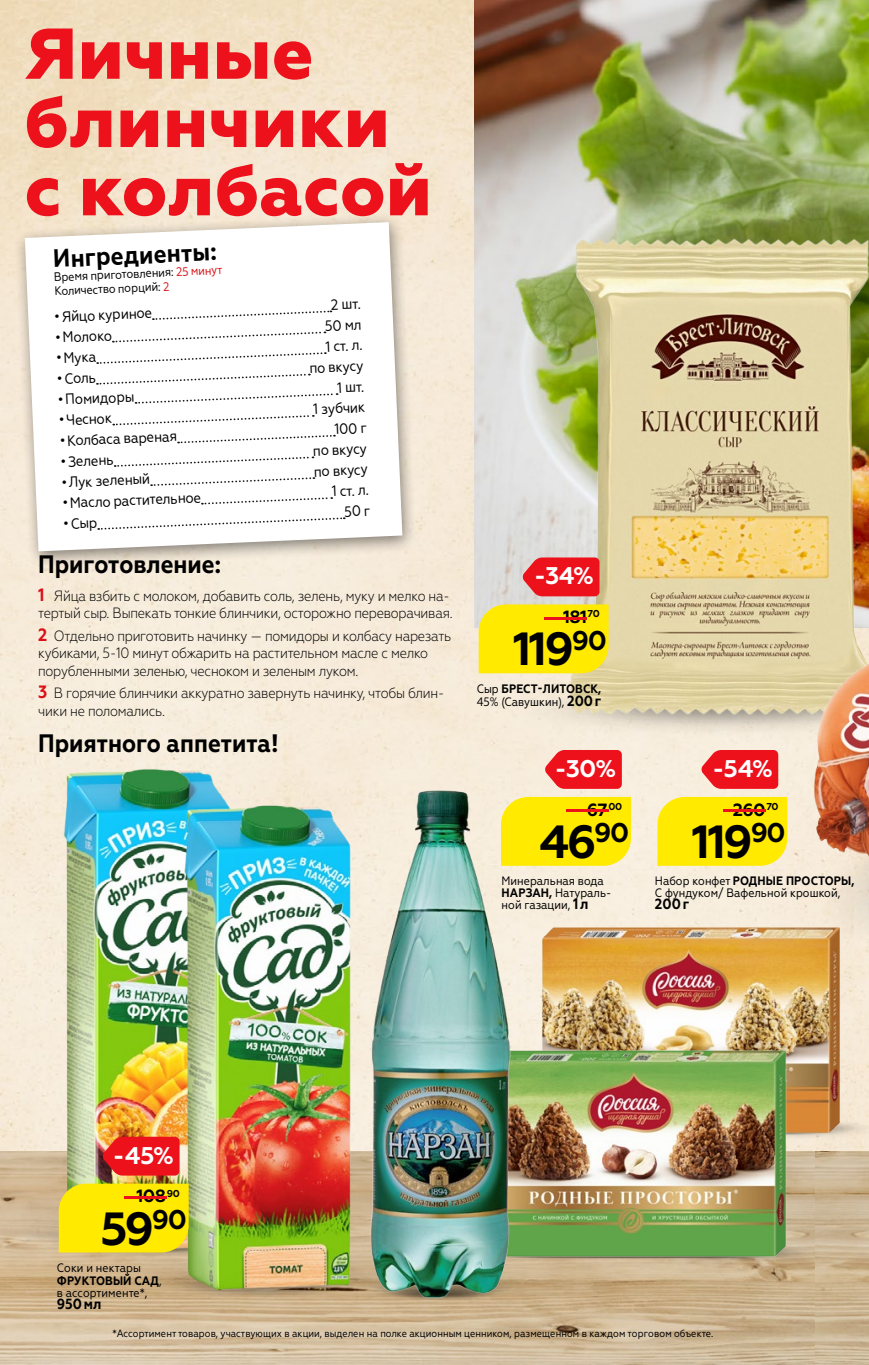
<style>
.page{position:relative;width:869px;height:1365px;background:#fff}
.page>*{position:absolute;margin:0;border:0;box-sizing:border-box;transform-origin:0 0}
.t1{font:800 71.75px/68.2px "Geometria";letter-spacing:.005em;color:#ed111c}
.t2{font:700 46.38px "Geometria";letter-spacing:-.055em;color:#000}
.t3{font:700 25.2px "Geometria Narrow";color:#000}
.t4{font:700 24.15px "Geometria";color:#fff}
.t5{font:700 17.68px "Geometria";letter-spacing:-.03em;color:#000002}
.t6{font:300 14.88px/17.5px "Geometria Narrow";letter-spacing:-.015em;color:#000}
.t7{font:14.88px "Geometria Narrow";color:#000}
.t8{font:700 14.7px "Geometria Narrow";color:#000}
.t9{font:12.25px/12.2px "Geometria Narrow";color:#000}
.t10{font:10.5px "Geometria Narrow";color:#000}
.t11{font:700 9.97px "Geometria";color:#000002}
.s1{color:#db1117}
.s2{font-weight:700;font-size:17.85px;color:#db1117}
.s3{font-size:17.68px;color:#ed111c}
.s4{font-weight:700}
.s5{font-weight:700;font-size:14.7px}
.s6{color:#ed111c}
</style>
<div class="page">
<img style="left:0;top:0;width:868px;height:1151px">
<img style="left:0;top:1151px;width:868px;height:213px">
<hr style="left:868px;top:1226px;width:1px;height:138px;background:#d7d7d7">
<img style="left:474px;top:0;width:394px;height:628px">
<img style="left:0;top:1178px;width:59px;height:79px">
<img style="left:59px;top:762px;width:202px;height:496px">
<img style="left:843px;top:1118px;width:25px;height:22px">
<img style="left:788px;top:1142px;width:52px;height:7px">
<img style="left:558px;top:922px;width:285px;height:220px">
<img style="left:788px;top:1242px;width:32px;height:21px">
<img style="left:563px;top:1264px;width:220px;height:8px">
<img style="left:558px;top:1041px;width:230px;height:223px">
<img style="left:318px;top:1249px;width:245px;height:52px">
<img style="left:331px;top:787px;width:227px;height:512px">
<img style="left:70px;top:1217px;width:386px;height:81px">
<img style="left:156px;top:802px;width:210px;height:494px">
<div style="left:14px;top:213px;width:403px;height:355px;background:#000;opacity:.47"></div>
<svg style="left:25px;top:222px;width:377px;height:329px"></svg>
<svg style="left:153px;top:309px;width:178px;height:12px"></svg>
<svg style="left:113px;top:330px;width:212px;height:13px"></svg>
<svg style="left:97px;top:351px;width:229px;height:14px"></svg>
<svg style="left:97px;top:373px;width:213px;height:12px"></svg>
<svg style="left:135px;top:392px;width:202px;height:12px"></svg>
<svg style="left:113px;top:414px;width:201px;height:12px"></svg>
<svg style="left:178px;top:434px;width:157px;height:10px"></svg>
<svg style="left:115px;top:455px;width:198px;height:12px"></svg>
<svg style="left:151px;top:476px;width:163px;height:11px"></svg>
<div style="left:444px;top:663px;width:285px;height:98px;background:#f6ecdb"></div>
<img style="left:548px;top:226px;width:320px;height:499px">
<img style="left:729px;top:640px;width:139px;height:393px">
<img style="left:813px;top:474px;width:55px;height:468px">
<div style="left:657px;top:796px;width:130px;height:69px;background:#ffea00"></div>
<svg style="left:700px;top:750px;width:77px;height:38px;background:#ed2830"></svg>
<div style="left:478px;top:604px;width:130px;height:69px;background:#ffea00"></div>
<svg style="left:522px;top:557px;width:77px;height:39px;background:#ea2630"></svg>
<div style="left:501px;top:796px;width:129px;height:69px;background:#ffea00"></div>
<svg style="left:544px;top:750px;width:77px;height:38px;background:#ed262f"></svg>
<div style="left:59px;top:1183px;width:130px;height:69px;background:#ffea00"></div>
<svg style="left:102px;top:1136px;width:77px;height:39px;background:#e61d20"></svg>
<svg style="left:98px;top:496px;width:272px;height:34px"></svg>
<p class="t1" style="left:25px;top:21px;width:408px">Яичные блинчики с колбасой</p>
<p class="t3" style="left:53px;top:243px;width:165px;rotate:-2deg">Ингредиенты:</p>
<p class="t9" style="left:54px;top:269px;width:170px;line-height:14.2px;rotate:-2deg">Время приготовления: <span class="s1">25 минут<br></span>Количество порций: <span class="s1">2</span></p>
<p class="t7" style="left:54px;top:308px;width:99px;rotate:-3deg">•Яйцо куриное</p>
<p class="t7" style="left:55px;top:329px;width:58px;rotate:-3deg">•Молоко</p>
<p class="t7" style="left:56px;top:350px;width:41px;rotate:-3deg">•Мука</p>
<p class="t7" style="left:57px;top:370px;width:40px;rotate:-3deg">•Соль</p>
<p class="t7" style="left:57px;top:391px;width:78px;rotate:-3deg">•Помидоры</p>
<p class="t7" style="left:58px;top:412px;width:55px;rotate:-3deg">•Чеснок</p>
<p class="t7" style="left:59px;top:433px;width:119px;rotate:-3deg">•Колбаса вареная</p>
<p class="t7" style="left:60px;top:453px;width:54px;rotate:-3deg">•Зелень</p>
<p class="t7" style="left:61px;top:474px;width:90px;rotate:-3deg">•Лук зеленый</p>
<p class="t7" style="left:62px;top:495px;width:140px;rotate:-3deg">•Масло растительное</p>
<p class="t7" style="left:63px;top:515px;width:35px;rotate:-3deg">•Сыр</p>
<p class="t7" style="left:330px;top:296px;width:31px;rotate:-3deg">2 шт.</p>
<p class="t7" style="left:324px;top:317px;width:38px;rotate:-3deg">50 мл</p>
<p class="t7" style="left:325px;top:338px;width:38px;rotate:-3deg">1 ст. л.</p>
<p class="t7" style="left:309px;top:359px;width:55px;rotate:-3deg">по вкусу</p>
<p class="t7" style="left:336px;top:379px;width:29px;rotate:-3deg">1 шт.</p>
<p class="t7" style="left:313px;top:401px;width:53px;rotate:-3deg">1 зубчик</p>
<p class="t7" style="left:334px;top:420px;width:34px;rotate:-3deg">100 г</p>
<p class="t7" style="left:312px;top:442px;width:55px;rotate:-3deg">по вкусу</p>
<p class="t7" style="left:313px;top:463px;width:55px;rotate:-3deg">по вкусу</p>
<p class="t7" style="left:331px;top:483px;width:38px;rotate:-3deg">1 ст. л.</p>
<p class="t3" style="left:38px;top:549px;width:184px">Приготовление:</p>
<p class="t6" style="left:38px;top:587px;width:416px"><span class="s2">1</span> Яйца взбить с молоком, добавить соль, зелень, муку и мелко на&shy;тертый сыр. Выпекать тонкие блинчики, осторожно переворачивая.</p>
<p class="t6" style="left:38px;top:627px;width:414px"><span class="s2">2</span> Отдельно приготовить начинку — помидоры и колбасу нарезать кубиками, 5-10 минут обжарить на растительном масле с мелко порубленными зеленью, чесноком и зеленым луком.</p>
<p class="t6" style="left:38px;top:684px;width:407px"><span class="s2">3</span> В горячие блинчики аккуратно завернуть начинку, чтобы блин&shy;чики не поломались.</p>
<p class="t3" style="left:38px;top:728px;width:242px">Приятного аппетита!</p>
<p class="t4" style="left:534px;top:561px;width:62px">-34%</p>
<p class="t11" style="left:530px;top:608px;width:71px"><span class="s3">-</span>70</p>
<p class="t5" style="left:562px;top:606px;width:25px">181</p>
<p class="t2" style="left:513px;top:621px;width:95px">119<sup>90</sup></p>
<p class="t9" style="left:476px;top:683px;width:126px">Сыр <span class="s4">БРЕСТ-ЛИТОВСК,<br></span>45% (Савушкин), <span class="s5">200г</span></p>
<p class="t4" style="left:554px;top:754px;width:63px">-30%</p>
<p class="t11" style="left:552px;top:800px;width:71px"><span class="s3">-</span>00</p>
<p class="t5" style="left:586px;top:798px;width:22px">67</p>
<p class="t2" style="left:539px;top:814px;width:91px">46<sup>90</sup></p>
<p class="t9" style="left:501px;top:874px;width:111px">Минеральная вода<br><span class="s4">НАРЗАН,</span> Натураль&shy;ной газации, <span class="s5">1л</span></p>
<p class="t4" style="left:712px;top:754px;width:62px">-54%</p>
<p class="t5" style="left:709px;top:798px;width:71px"><span class="s6">-</span>260<sup>70</sup></p>
<p class="t2" style="left:691px;top:814px;width:95px">119<sup>90</sup></p>
<p class="t9" style="left:654px;top:874px;width:201px">Набор конфет <span class="s4">РОДНЫЕ ПРОСТОРЫ,<br></span>С фундуком/ Вафельной крошкой,</p>
<p class="t8" style="left:654px;top:895px;width:36px">200г</p>
<p class="t4" style="left:113px;top:1140px;width:63px">-45%</p>
<p class="t11" style="left:111px;top:1186px;width:71px"><span class="s3">-</span>90</p>
<p class="t5" style="left:136px;top:1185px;width:31px">108</p>
<p class="t2" style="left:100px;top:1200px;width:88px">59<sup>90</sup></p>
<p class="t9" style="left:57px;top:1261px;width:106px">Соки и нектары<br><span class="s4">ФРУКТОВЫЙ САД</span>, в ассортименте*,</p>
<p class="t8" style="left:57px;top:1295px;width:46px">950мл</p>
<p class="t10" style="left:112px;top:1327px;width:602px">*Ассортимент товаров, участвующих в акции, выделен на полке акционным ценником, размещенном в каждом торговом объекте.</p>
</div>
